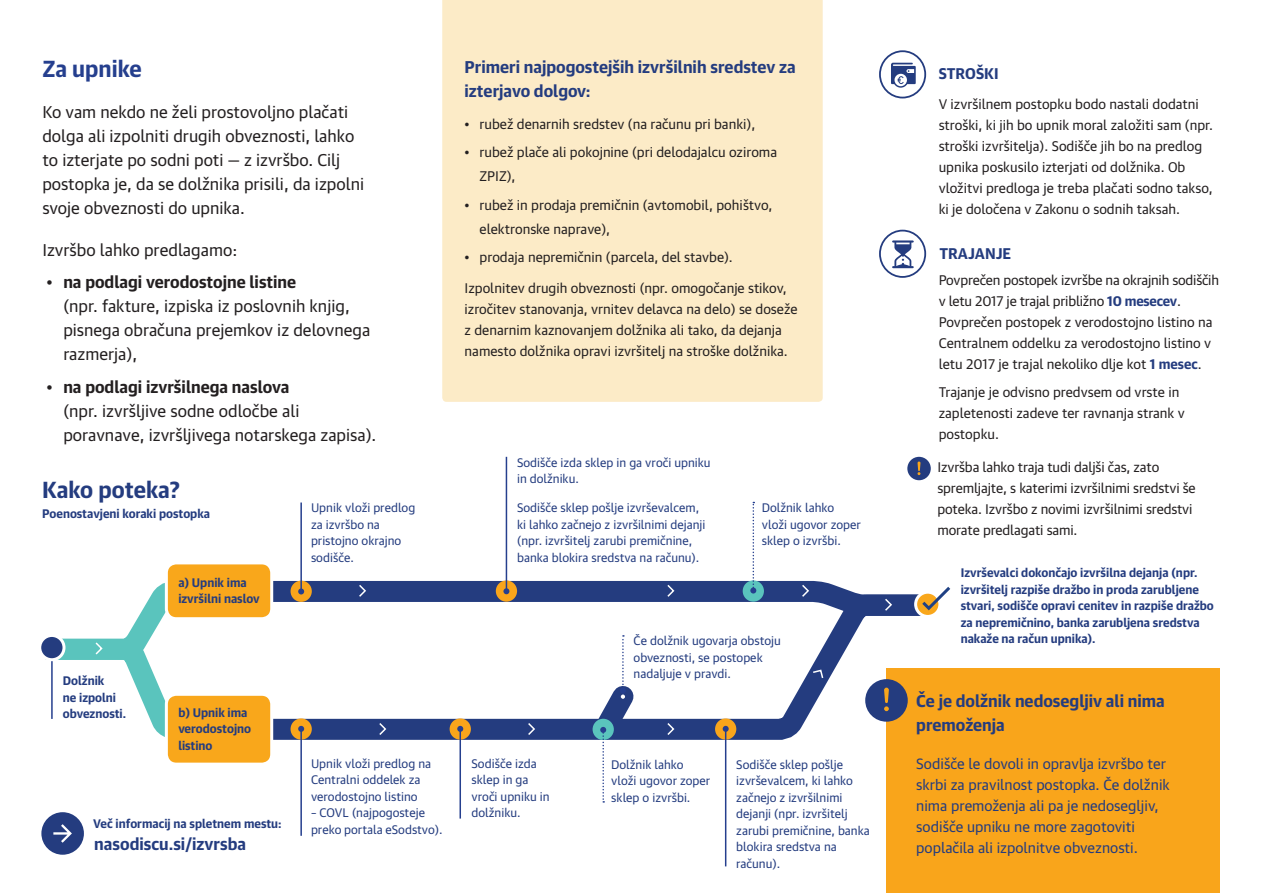
<style>
.page{position:relative;width:1263px;height:893px;background:#fff}
.page>*{position:absolute;margin:0;border:0;box-sizing:border-box;transform-origin:0 0}
.VSEBINA_naslov{font:700 22.5px "Guardian Sans Text";color:#243c7f}
.VSEBINA_naslov-2{font:700 22.5px "Guardian Sans Text";color:#253f8e}
.VSEBINA_naslov-3{font:16.5px/24px "Guardian Sans Text";color:#231f20}
.VSEBINA_podnaslov_bl{font:700 16.5px/24px "Guardian Sans Text";color:#243c7f}
.VSEBINA_body{font:16.5px "Guardian Sans Text";color:#231f20}
.VSEBINA_podnaslov_bl-2{font:700 15px "Guardian Sans Text";color:#243c7f}
.VSEBINA_bodysmall_bl{font:14.4px/21px "Guardian Sans Text";color:#243c7f}
.VSEBINA_bodysmall_bl-2{font:13.5px/21px "Guardian Sans Text";color:#231f20}
.VSEBINA_timeline_blu{font:12px/16.5px "Guardian Sans Text";color:#243c7f}
.VSEBINA_timeline_blu-2{font:700 12px/16.5px "Guardian Sans Text";color:#243c7f}
.s1{font-weight:700}
.s2{font-weight:700;color:#243c7f}
</style>
<div class="page">
<div style="left:442px;top:0;width:381px;height:402px;background:#fcebc7"></div>
<svg style="left:891px;top:63px;width:25px;height:25px"></svg>
<div style="left:879px;top:50px;width:47px;height:48px;border:2px solid #243c7f;border-radius:50%"></div>
<div style="left:886px;top:668px;width:334px;height:225px;background:#f9a51b"></div>
<svg style="left:892px;top:240px;width:22px;height:28px"></svg>
<div style="left:879px;top:230px;width:47px;height:48px;border:2px solid #243c7f;border-radius:50%"></div>
<div style="left:41px;top:812px;width:43px;height:43px;background:#243c7f;border-radius:50%"></div>
<svg style="left:53px;top:824px;width:19px;height:19px"></svg>
<div style="left:907px;top:457px;width:24px;height:23px;background:#243c7f;border-radius:50%"></div>
<svg style="left:917px;top:461px;width:3px;height:14px"></svg>
<hr style="left:300px;top:729px;width:2px;height:107px;background:#253f8e">
<hr style="left:459px;top:729px;width:2px;height:90px;background:#253f8e">
<hr style="left:725px;top:729px;width:1px;height:137px;background:#253f8e">
<hr style="left:506px;top:457px;width:1px;height:134px;background:#253f8e">
<svg style="left:41px;top:502px;width:910px;height:301px"></svg>
<p class="VSEBINA_naslov-2" style="left:42px;top:51px;width:101px">Za upnike</p>
<p class="VSEBINA_naslov-3" style="left:42px;top:99px;width:323px">Ko vam nekdo ne želi prostovoljno plačati dolga ali izpolniti drugih obveznosti, lahko to izterjate po sodni poti — z izvršbo. Cilj postopka je, da se dolžnika prisili, da izpolni svoje obveznosti do upnika.</p>
<p class="VSEBINA_body" style="left:42px;top:236px;width:196px">Izvršbo lahko predlagamo:</p>
<p class="VSEBINA_naslov-3" style="left:63px;top:268px;width:308px;text-indent:-17px">• <span class="s1">na podlagi verodostojne listine<br></span>(npr. fakture, izpiska iz poslovnih knjig, pisnega obračuna prejemkov iz delovnega razmerja),</p>
<p class="VSEBINA_naslov-3" style="left:63px;top:373px;width:315px;text-indent:-17px">• <span class="s1">na podlagi izvršilnega naslova<br></span>(npr. izvršljive sodne odločbe ali poravnave, izvršljivega notarskega zapisa).</p>
<p class="VSEBINA_naslov" style="left:42px;top:471px;width:139px">Kako poteka?</p>
<p class="VSEBINA_timeline_blu-2" style="left:42px;top:504px;width:169px">Poenostavjeni koraki postopka</p>
<p class="VSEBINA_timeline_blu-2" style="left:63px;top:671px;width:65px">Dolžnik<br>ne izpolni obveznosti.</p>
<p class="VSEBINA_timeline_blu-2" style="left:178px;top:573px;width:83px">a) Upnik ima izvršilni naslov</p>
<p class="VSEBINA_timeline_blu-2" style="left:178px;top:703px;width:74px">b) Upnik ima verodostojno listino</p>
<p class="VSEBINA_timeline_blu-2" style="left:93px;top:814px;width:190px">Več informacij na spletnem mestu:</p>
<p class="VSEBINA_podnaslov_bl" style="left:94px;top:830px;width:153px">nasodiscu.si/izvrsba</p>
<p class="VSEBINA_timeline_blu" style="left:311px;top:498px;width:106px">Upnik vloži predlog za izvršbo na pristojno okrajno sodišče.</p>
<p class="VSEBINA_timeline_blu" style="left:311px;top:754px;width:122px">Upnik vloži predlog na<br>Centralni oddelek za verodostojno listino</p>
<p class="VSEBINA_timeline_blu" style="left:311px;top:804px;width:133px">– COVL (najpogosteje preko portala eSodstvo).</p>
<p class="VSEBINA_podnaslov_bl" style="left:465px;top:53px;width:333px">Primeri najpogostejših izvršilnih sredstev za izterjavo dolgov:</p>
<p class="VSEBINA_bodysmall_bl-2" style="left:465px;top:112px;width:292px">• rubež denarnih sredstev (na računu pri banki),</p>
<p class="VSEBINA_bodysmall_bl-2" style="left:480px;top:139px;width:299px;line-height:24px;text-indent:-15px">• rubež plače ali pokojnine (pri delodajalcu oziroma<br>ZPIZ),</p>
<p class="VSEBINA_bodysmall_bl-2" style="left:480px;top:191px;width:294px;line-height:24px;text-indent:-15px">• rubež in prodaja premičnin (avtomobil, pohištvo, elektronske naprave),</p>
<p class="VSEBINA_bodysmall_bl-2" style="left:465px;top:245px;width:270px">• prodaja nepremičnin (parcela, del stavbe).</p>
<p class="VSEBINA_bodysmall_bl-2" style="left:465px;top:276px;width:334px">Izpolnitev drugih obveznosti (npr. omogočanje stikov, izročitev stanovanja, vrnitev delavca na delo) se doseže z denarnim kaznovanjem dolžnika ali tako, da dejanja namesto dolžnika opravi izvršitelj na stroške dolžnika.</p>
<p class="VSEBINA_timeline_blu" style="left:517px;top:453px;width:195px">Sodišče izda sklep in ga vroči upniku in dolžniku.</p>
<p class="VSEBINA_timeline_blu" style="left:517px;top:498px;width:190px">Sodišče sklep pošlje izvrševalcem, ki lahko začnejo z izvršilnimi dejanji (npr. izvršitelj zarubi premičnine, banka blokira sredstva na računu).</p>
<p class="VSEBINA_timeline_blu" style="left:762px;top:498px;width:100px">Dolžnik lahko vloži ugovor zoper sklep o izvršbi.</p>
<p class="VSEBINA_podnaslov_bl-2" style="left:939px;top:61px;width:61px">STROŠKI</p>
<p class="VSEBINA_bodysmall_bl-2" style="left:939px;top:92px;width:276px">V izvršilnem postopku bodo nastali dodatni stroški, ki jih bo upnik moral založiti sam (npr. stroški izvršitelja). Sodišče jih bo na predlog upnika poskusilo izterjati od dolžnika. Ob vložitvi predloga je treba plačati sodno takso, ki je določena v Zakonu o sodnih taksah.</p>
<p class="VSEBINA_podnaslov_bl-2" style="left:939px;top:241px;width:73px">TRAJANJE</p>
<p class="VSEBINA_bodysmall_bl-2" style="left:939px;top:269px;width:282px">Povprečen postopek izvršbe na okrajnih sodiščih v letu 2017 je trajal približno <span class="s2">10 mesecev</span>.</p>
<p class="VSEBINA_bodysmall_bl-2" style="left:939px;top:311px;width:275px;text-align:justify">Povprečen postopek z verodostojno listino na Centralnem oddelku za verodostojno listino v letu 2017 je trajal nekoliko dlje kot <span class="s2">1 mesec</span>.</p>
<p class="VSEBINA_bodysmall_bl-2" style="left:939px;top:380px;width:248px">Trajanje je odvisno predvsem od vrste in zapletenosti zadeve ter ravnanja strank v postopku.</p>
<p class="VSEBINA_bodysmall_bl-2" style="left:937px;top:455px;width:260px">Izvršba lahko traja tudi daljši čas, zato spremljajte, s katerimi izvršilnimi sredstvi še poteka. Izvršbo z novimi izvršilnimi sredstvi morate predlagati sami.</p>
<p class="VSEBINA_timeline_blu-2" style="left:961px;top:563px;width:255px">Izvrševalci dokončajo izvršilna dejanja (npr. izvršitelj razpiše dražbo in proda zarubljene stvari, sodišče opravi cenitev in razpiše dražbo za nepremičnino, banka zarubljena sredstva</p>
<p class="VSEBINA_timeline_blu" style="left:471px;top:754px;width:80px">Sodišče izda sklep in ga vroči upniku in dolžniku.</p>
<p class="VSEBINA_timeline_blu" style="left:633px;top:631px;width:149px">Če dolžnik ugovarja obstoju</p>
<p class="VSEBINA_timeline_blu-2" style="left:961px;top:629px;width:136px">nakaže na račun upnika).</p>
<p class="VSEBINA_timeline_blu" style="left:633px;top:648px;width:131px">obveznosti, se postopek nadaljuje v pravdi.</p>
<p class="VSEBINA_timeline_blu" style="left:611px;top:755px;width:100px">Dolžnik lahko vloži ugovor zoper sklep o izvršbi.</p>
<p class="VSEBINA_timeline_blu" style="left:736px;top:755px;width:135px">Sodišče sklep pošlje izvrševalcem, ki lahko začnejo z izvršilnimi dejanji (npr. izvršitelj zarubi premičnine, banka blokira sredstva na računu).</p>
<p class="VSEBINA_podnaslov_bl" style="left:916px;top:687px;width:250px">Če je dolžnik nedosegljiv ali nima premoženja</p>
<p class="VSEBINA_bodysmall_bl" style="left:916px;top:752px;width:255px">Sodišče le dovoli in opravlja izvršbo ter skrbi za pravilnost postopka. Če dolžnik nima premoženja ali pa je nedosegljiv, sodišče upniku ne more zagotoviti poplačila ali izpolnitve obveznosti.</p>
</div>
